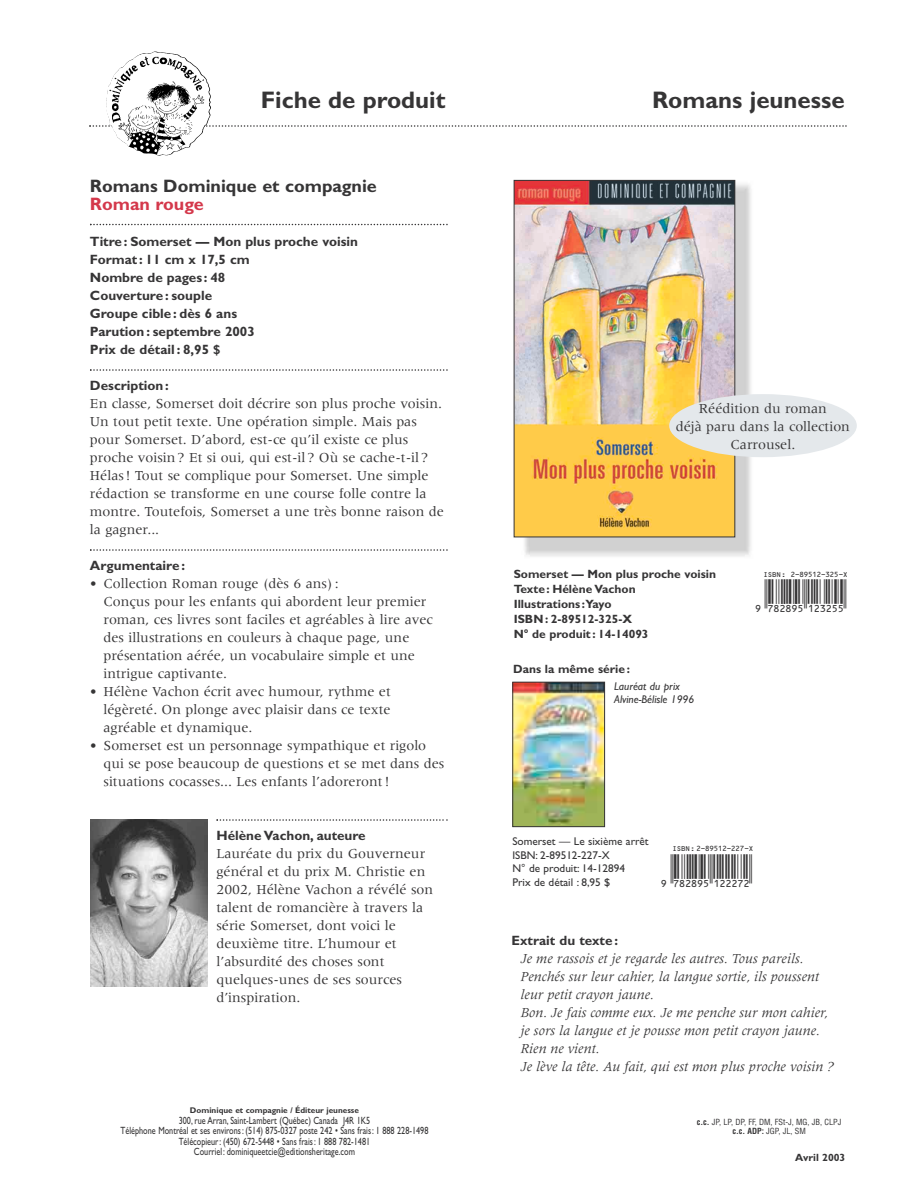
<style>
.page{position:relative;width:918px;height:1188px;background:#fff}
.page>*{position:absolute;margin:0;border:0;box-sizing:border-box;transform-origin:0 0}
.t1{font:33px "Ean Lin P36";color:#363536}
.t2{font:700 24px "Gill Sans";color:#363536}
.t3{font:700 18px "Gill Sans";color:#363536}
.t4{font:700 18px "Gill Sans";color:#d4384b}
.t5{font:14.25px/18px "Meridien";color:#363536}
.t6{font:italic 14.25px/18px "Meridien";color:#363536}
.t7{font:700 13.5px/18px "Gill Sans";color:#363536}
.t8{font:700 12px/15px "Gill Sans";color:#363536}
.t9{font:11.25px/13.5px "Gill Sans";color:#363536}
.t10{font:italic 11.25px/13.5px "Gill Sans";color:#363536}
.t11{font:10.5px/10.5px "Gill Sans";color:#363536;text-align:center;scale:.78 1}
.t12{font:700 10.5px "Gill Sans";color:#363536}
.t13{font:condensed 8.25px/9px "Helvetica";color:#363536;text-align:center}
.t14{font:700 8.25px "Gill Sans";color:#363536}
.t15{font:7.2px "OCRB";letter-spacing:-.11em;color:#363536}
.s1{font-weight:700}
</style>
<div class="page">
<svg style="left:89px;top:125px;width:758px;height:2px"></svg>
<img style="left:107px;top:51px;width:104px;height:105px">
<img style="left:514px;top:179px;width:237px;height:378px">
<img style="left:516px;top:182px;width:217px;height:353px">
<div style="left:514px;top:180px;width:221px;height:357px;border:1px solid #363536"></div>
<svg style="left:90px;top:224px;width:358px;height:1px"></svg>
<svg style="left:90px;top:369px;width:358px;height:2px"></svg>
<svg style="left:90px;top:549px;width:358px;height:2px"></svg>
<svg style="left:216px;top:819px;width:232px;height:2px"></svg>
<img style="left:90px;top:820px;width:117px;height:167px">
<img style="left:514px;top:684px;width:89px;height:141px">
<div style="left:512px;top:682px;width:93px;height:145px;border:1px solid #363536"></div>
<div style="left:669px;top:394px;width:188px;height:63px;background:#e4e8eb;border-radius:50%"></div>
<h2 class="t2" style="left:261px;top:91px;width:186px">Fiche de produit</h2>
<h2 class="t2" style="left:652px;top:91px;width:194px">Romans jeunesse</h2>
<p class="t3" style="left:90px;top:180px;width:288px">Romans Dominique et compagnie</p>
<p class="t4" style="left:90px;top:198px;width:115px">Roman rouge</p>
<p class="t7" style="left:90px;top:234px;width:270px">Titre: Somerset — Mon plus proche voisin<br>Format: 11 cm x 17,5 cm<br>Nombre de pages: 48<br>Couverture: souple<br>Groupe cible: dès 6 ans<br>Parution: septembre 2003<br>Prix de détail: 8,95 $</p>
<p class="t7" style="left:90px;top:378px;width:80px">Description:</p>
<p class="t5" style="left:90px;top:396px;width:355px">En classe, Somerset doit décrire son plus proche voisin.<br>Un tout petit texte. Une opération simple. Mais pas pour Somerset. D’abord, est-ce qu’il existe ce plus proche voisin ? Et si oui, qui est-il ? Où se cache-t-il ?<br>Hélas ! Tout se complique pour Somerset. Une simple rédaction se transforme en une course folle contre la montre. Toutefois, Somerset a une très bonne raison de la gagner...</p>
<p class="t7" style="left:90px;top:558px;width:97px">Argumentaire:</p>
<p class="t5" style="left:103px;top:576px;width:331px;text-indent:-14px">• Collection Roman rouge (dès 6 ans) :<br>Conçus pour les enfants qui abordent leur premier roman, ces livres sont faciles et agréables à lire avec des illustrations en couleurs à chaque page, une présentation aérée, un vocabulaire simple et une intrigue captivante.</p>
<p class="t5" style="left:103px;top:684px;width:289px;text-align:justify;text-indent:-14px">• Hélène Vachon écrit avec humour, rythme et légèreté. On plonge avec plaisir dans ce texte agréable et dynamique.</p>
<p class="t5" style="left:103px;top:738px;width:343px;text-indent:-14px">• Somerset est un personnage sympathique et rigolo qui se pose beaucoup de questions et se met dans des situations cocasses... Les enfants l’adoreront !</p>
<p class="t7" style="left:216px;top:828px;width:151px">Hélène Vachon, auteure</p>
<p class="t5" style="left:216px;top:846px;width:218px">Lauréate du prix du Gouverneur général et du prix M. Christie en<br>2002, Hélène Vachon a révélé son talent de romancière à travers la série Somerset, dont voici le deuxième titre. L’humour et l’absurdité des choses sont quelques-unes de ses sources d’inspiration.</p>
<p class="t5" style="left:676px;top:400px;width:176px;text-align:center">Réédition du roman<br>déjà paru dans la collection<br>Carrousel.</p>
<p class="t8" style="left:514px;top:568px;width:204px">Somerset — Mon plus proche voisin</p>
<p class="t15" style="left:763px;top:570px;width:86px">ISBN: 2-89512-325-X</p>
<p class="t8" style="left:514px;top:583px;width:136px">Texte: Hélène Vachon<br>Illustrations:Yayo<br>ISBN: 2-89512-325-X<br>N° de produit: 14-14093</p>
<h1 class="t1" style="left:746px;top:568px;width:102px">,!7IC8J5-BCDCFF!</h1>
<p class="t8" style="left:513px;top:663px;width:118px">Dans la même série:</p>
<p class="t10" style="left:614px;top:681px;width:82px">Lauréat du prix<br>Alvine-Bélisle 1996</p>
<p class="t9" style="left:512px;top:836px;width:138px">Somerset — Le sixième arrêt<br>ISBN: 2-89512-227-X<br>N° de produit: 14-12894<br>Prix de détail : 8,95 $</p>
<p class="t15" style="left:672px;top:845px;width:83px">ISBN: 2-89512-227-X</p>
<h1 class="t1" style="left:652px;top:843px;width:102px">,!7IC8J5-BCCCHC!</h1>
<p class="t7" style="left:512px;top:933px;width:108px">Extrait du texte:</p>
<p class="t6" style="left:521px;top:951px;width:315px">Je me rassois et je regarde les autres. Tous pareils.<br>Penchés sur leur cahier, la langue sortie, ils poussent leur petit crayon jaune.<br>Bon. Je fais comme eux. Je me penche sur mon cahier, je sors la langue et je pousse mon petit crayon jaune.<br>Rien ne vient.<br>Je lève la tête. Au fait, qui est mon plus proche voisin ?</p>
<p class="t14" style="left:190px;top:1108px;width:171px">Dominique et compagnie / Éditeur jeunesse</p>
<p class="t11" style="left:121px;top:1116px;width:396px">300, rue Arran, Saint-Lambert (Québec) Canada J4R 1K5<br>Téléphone Montréal et ses environs: (514) 875-0327 poste 242 • Sans frais: 1 888 228-1498<br>Télécopieur: (450) 672-5448 • Sans frais: 1 888 782-1481<br>Courriel: dominiqueetcie@editionsheritage.com</p>
<p class="t13" style="left:697px;top:1118px;width:146px"><span class="s1">c.c.</span> JP, LP, DP, FF, DM, FSt-J, MG, JB, CLPJ <span class="s1">c.c. ADP:</span> JGP, JL, SM</p>
<p class="t12" style="left:795px;top:1153px;width:52px">Avril 2003</p>
</div>
